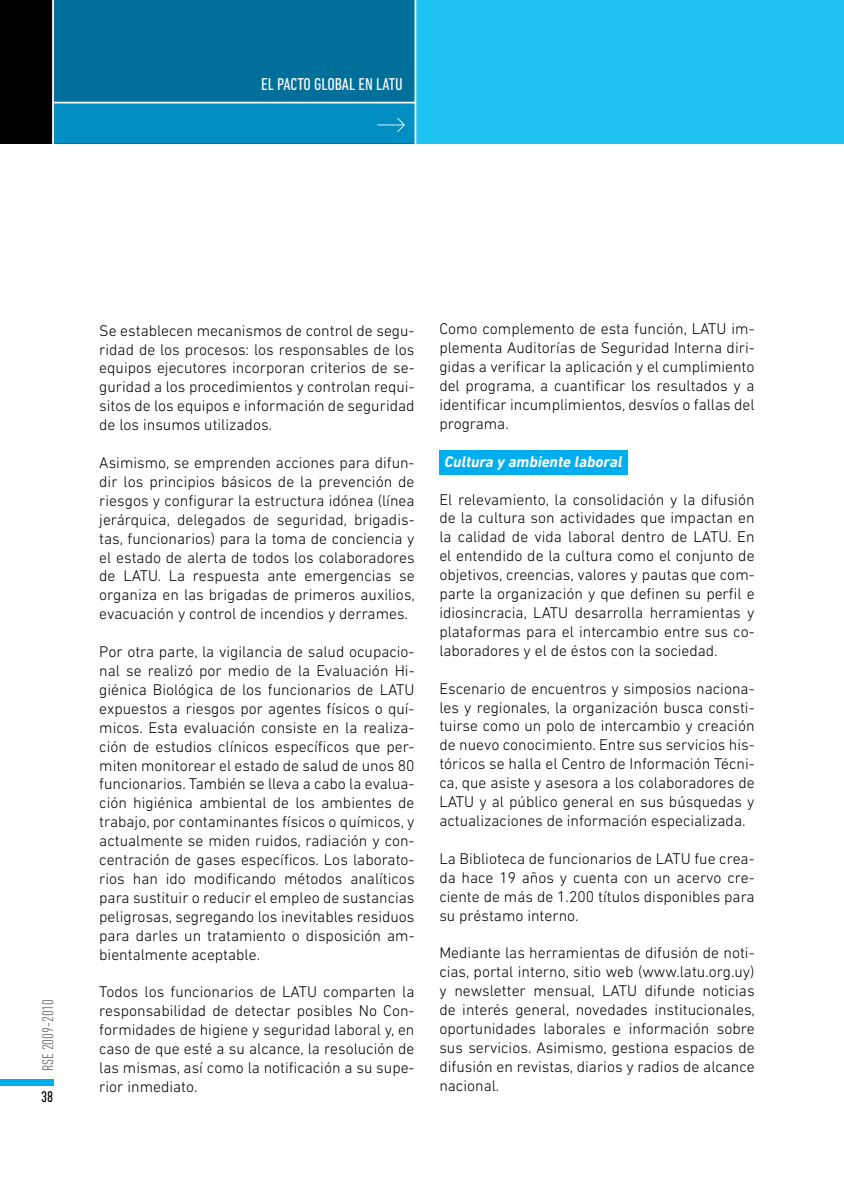
<style>
.page{position:relative;width:844px;height:1191px;background:#fff}
.page>*{position:absolute;margin:0;border:0;box-sizing:border-box;transform-origin:0 0}
.t1{font:condensed 17.5px "DIN Next LT Pro";color:#fff}
.t2{font:300 15.75px/18.9px "DIN Next LT Pro";color:#000;text-align:justify}
.t3{font:italic 700 15.75px "DIN Next LT Pro";color:#fff}
.t4{font:300 condensed 15.75px "DIN Next LT Pro";color:#636466}
.t5{font:condensed 15.75px "DIN Next LT Pro";color:#000}
</style>
<div class="page">
<div style="left:0;top:1079px;width:53px;height:6px;background:#00aeef"></div>
<div style="left:0;top:0;width:843px;height:143px;background:#20c4f4"></div>
<div style="left:0;top:0;width:53px;height:143px;background:#000"></div>
<div style="left:53px;top:0;width:362px;height:143px;background:#006f9a"></div>
<div style="left:53px;top:102px;width:362px;height:41px;background:#008ec3"></div>
<hr style="left:414px;top:0;width:2px;height:152px;background:#fff">
<hr style="left:52px;top:0;width:2px;height:152px;background:#fff">
<hr style="left:53px;top:102px;width:363px;height:1px;background:#fff">
<svg style="left:377px;top:118px;width:27px;height:14px"></svg>
<div style="left:439px;top:450px;width:189px;height:25px;background:#00aeef"></div>
<p class="t1" style="left:261px;top:74px;width:61px">EL PACTO GLOBAL</p>
<p class="t1" style="left:358px;top:74px;width:46px">EN LATU</p>
<p class="t4" style="left:39px;top:1071px;width:74px;rotate:-90deg">RSE 2009-2010</p>
<p class="t5" style="left:41px;top:1087px;width:14px">38</p>
<p class="t2" style="left:99px;top:321px;width:317px">Se establecen mecanismos de control de segu&shy;ridad de los procesos: los responsables de los equipos ejecutores incorporan criterios de se&shy;guridad a los procedimientos y controlan requi&shy;sitos de los equipos e información de seguridad de los insumos utilizados.</p>
<p class="t2" style="left:99px;top:453px;width:317px">Asimismo, se emprenden acciones para difun&shy;dir los principios básicos de la prevención de riesgos y configurar la estructura idónea (línea jerárquica, delegados de seguridad, brigadis&shy;tas, funcionarios) para la toma de conciencia y el estado de alerta de todos los colaboradores de LATU. La respuesta ante emergencias se organiza en las brigadas de primeros auxilios, evacuación y control de incendios y derrames.</p>
<p class="t2" style="left:99px;top:642px;width:317px">Por otra parte, la vigilancia de salud ocupacio&shy;nal se realizó por medio de la Evaluación Hi&shy;giénica Biológica de los funcionarios de LATU expuestos a riesgos por agentes físicos o quí&shy;micos. Esta evaluación consiste en la realiza&shy;ción de estudios clínicos específicos que per&shy;miten monitorear el estado de salud de unos 80 funcionarios. También se lleva a cabo la evalua&shy;ción higiénica ambiental de los ambientes de trabajo, por contaminantes físicos o químicos, y actualmente se miden ruidos, radiación y con&shy;centración de gases específicos. Los laborato&shy;rios han ido modificando métodos analíticos para sustituir o reducir el empleo de sustancias peligrosas, segregando los inevitables residuos para darles un tratamiento o disposición am&shy;bientalmente aceptable.</p>
<p class="t2" style="left:99px;top:982px;width:316px">Todos los funcionarios de LATU comparten la responsabilidad de detectar posibles No Con&shy;formidades de higiene y seguridad laboral y, en caso de que esté a su alcance, la resolución de las mismas, así como la notificación a su supe&shy;rior inmediato.</p>
<p class="t2" style="left:439px;top:319px;width:317px">Como complemento de esta función, LATU im&shy;plementa Auditorías de Seguridad Interna diri&shy;gidas a verificar la aplicación y el cumplimiento del programa, a cuantificar los resultados y a identificar incumplimientos, desvíos o fallas del programa.</p>
<p class="t3" style="left:444px;top:452px;width:179px">Cultura y ambiente laboral</p>
<p class="t2" style="left:439px;top:489px;width:317px">El relevamiento, la consolidación y la difusión de la cultura son actividades que impactan en la calidad de vida laboral dentro de LATU. En el entendido de la cultura como el conjunto de objetivos, creencias, valores y pautas que com&shy;parte la organización y que definen su perfil e idiosincracia, LATU desarrolla herramientas y plataformas para el intercambio entre sus co&shy;laboradores y el de éstos con la sociedad.</p>
<p class="t2" style="left:439px;top:678px;width:317px">Escenario de encuentros y simposios naciona&shy;les y regionales, la organización busca consti&shy;tuirse como un polo de intercambio y creación de nuevo conocimiento. Entre sus servicios his&shy;tóricos se halla el Centro de Información Técni&shy;ca, que asiste y asesora a los colaboradores de LATU y al público general en sus búsquedas y actualizaciones de información especializada.</p>
<p class="t2" style="left:439px;top:848px;width:316px">La Biblioteca de funcionarios de LATU fue crea&shy;da hace 19 años y cuenta con un acervo cre&shy;ciente de más de 1.200 títulos disponibles para su préstamo interno.</p>
<p class="t2" style="left:439px;top:943px;width:317px">Mediante las herramientas de difusión de noti&shy;cias, portal interno, sitio web (www.latu.org.uy) y newsletter mensual, LATU difunde noticias de interés general, novedades institucionales, oportunidades laborales e información sobre sus servicios. Asimismo, gestiona espacios de difusión en revistas, diarios y radios de alcance nacional.</p>
</div>
